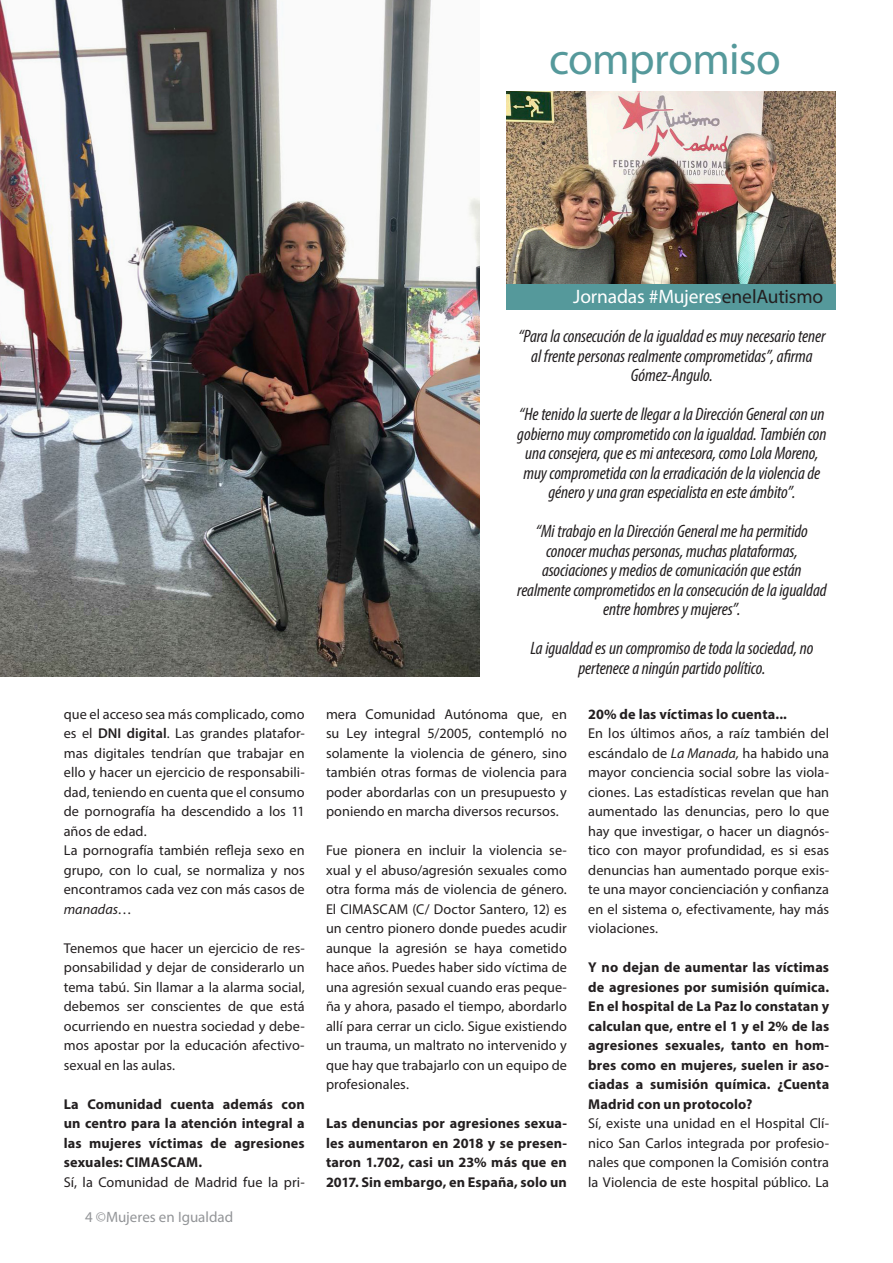
<style>
.page{position:relative;width:893px;height:1263px;background:#fff}
.page>*{position:absolute;margin:0;border:0;box-sizing:border-box;transform-origin:0 0}
.t1{font:45px "Myriad Pro";letter-spacing:-.015em;color:#55999b}
.t2{font:19.5px "Myriad Pro";letter-spacing:-.01em;color:#fff}
.Body_Text{font:italic condensed 18px/19.5px "Myriad Pro";letter-spacing:-.005em;color:#231f20;text-align:center}
.t3{font:15px "Myriad Pro";color:#939598}
.Body_Text-2{font:14.25px/19.5px "Myriad Pro";letter-spacing:.005em;color:#231f20;text-align:justify}
.Body_Text-3{font:700 14.25px/19.5px "Myriad Pro";letter-spacing:.01em;color:#231f20;text-align:justify}
.s1{font-weight:600}
.s2{font-style:italic}
.s3{color:#231f20}
</style>
<div class="page">
<img style="left:0;top:0;width:479px;height:677px">
<img style="left:506px;top:91px;width:330px;height:193px">
<div style="left:506px;top:284px;width:330px;height:26px;background:#55999b"></div>
<p class="t1" style="left:549px;top:31px;width:233px">compromiso</p>
<p class="Body_Text-2" style="left:64px;top:704px;width:242px">que el acceso sea más complicado, como es el <span class="s1">DNI digital</span>. Las grandes platafor&shy;mas digitales tendrían que trabajar en ello y hacer un ejercicio de responsabili&shy;dad, teniendo en cuenta que el consumo de pornografía ha descendido a los 11 años de edad.</p>
<p class="Body_Text-2" style="left:64px;top:840px;width:242px">La pornografía también refleja sexo en grupo, con lo cual, se normaliza y nos encontramos cada vez con más casos de <span class="s2">manadas</span>…</p>
<p class="Body_Text-2" style="left:64px;top:938px;width:242px">Tenemos que hacer un ejercicio de res&shy;ponsabilidad y dejar de considerarlo un tema tabú. Sin llamar a la alarma social, debemos ser conscientes de que está ocurriendo en nuestra sociedad y debe&shy;mos apostar por la educación afectivo&shy;sexual en las aulas.</p>
<p class="Body_Text-3" style="left:64px;top:1094px;width:242px">La Comunidad cuenta además con un centro para la atención integral a las mujeres víctimas de agresiones sexuales: CIMASCAM.</p>
<p class="Body_Text-2" style="left:64px;top:1172px;width:242px">Sí, la Comunidad de Madrid fue la pri-</p>
<p class="t3" style="left:85px;top:1208px;width:150px">4 ©Mujeres en Igualdad</p>
<p class="t2" style="left:573px;top:284px;width:252px">Jornadas #Mujeres<span class="s3">enelAutismo</span></p>
<p class="Body_Text" style="left:518px;top:326px;width:309px">“Para la consecución de la igualdad es muy necesario tener al frente personas realmente comprometidas”, afirma<br>Gómez-Angulo.</p>
<p class="Body_Text" style="left:517px;top:404px;width:311px">“He tenido la suerte de llegar a la Dirección General con un gobierno muy comprometido con la igualdad. También con una consejera, que es mi antecesora, como Lola Moreno, muy comprometida con la erradicación de la violencia de género y una gran especialista en este ámbito”.</p>
<p class="Body_Text" style="left:517px;top:521px;width:311px">“Mi trabajo en la Dirección General me ha permitido conocer muchas personas, muchas plataformas, asociaciones y medios de comunicación que están realmente comprometidos en la consecución de la igualdad entre hombres y mujeres”.</p>
<p class="Body_Text" style="left:530px;top:638px;width:284px">La igualdad es un compromiso de toda la sociedad, no pertenece a ningún partido político.</p>
<p class="Body_Text-2" style="left:326px;top:704px;width:242px">mera Comunidad Autónoma que, en su Ley integral 5/2005, contempló no solamente la violencia de género, sino también otras formas de violencia para poder abordarlas con un presupuesto y poniendo en marcha diversos recursos.</p>
<p class="Body_Text-2" style="left:326px;top:840px;width:242px">Fue pionera en incluir la violencia se&shy;xual y el abuso/agresión sexuales como otra forma más de violencia de género.<br>El CIMASCAM (C/ Doctor Santero, 12) es un centro pionero donde puedes acudir aunque la agresión se haya cometido hace años. Puedes haber sido víctima de una agresión sexual cuando eras peque&shy;ña y ahora, pasado el tiempo, abordarlo allí para cerrar un ciclo. Sigue existiendo un trauma, un maltrato no intervenido y que hay que trabajarlo con un equipo de profesionales.</p>
<p class="Body_Text-3" style="left:326px;top:1113px;width:242px">Las denuncias por agresiones sexua&shy;les aumentaron en 2018 y se presen&shy;taron 1.702, casi un 23% más que en 2017. Sin embargo, en España, solo un</p>
<p class="Body_Text-3" style="left:588px;top:704px;width:200px">20% de las víctimas lo cuenta...</p>
<p class="Body_Text-2" style="left:588px;top:723px;width:242px">En los últimos años, a raíz también del escándalo de <span class="s2">La Manada,</span> ha habido una mayor conciencia social sobre las viola&shy;ciones. Las estadísticas revelan que han aumentado las denuncias, pero lo que hay que investigar, o hacer un diagnós&shy;tico con mayor profundidad, es si esas denuncias han aumentado porque exis&shy;te una mayor concienciación y confianza en el sistema o, efectivamente, hay más violaciones.</p>
<p class="Body_Text-3" style="left:588px;top:957px;width:242px">Y no dejan de aumentar las víctimas de agresiones por sumisión química.<br>En el hospital de La Paz lo constatan y calculan que, entre el 1 y el 2% de las agresiones sexuales, tanto en hom&shy;bres como en mujeres, suelen ir aso&shy;ciadas a sumisión química. ¿Cuenta Madrid con un protocolo?</p>
<p class="Body_Text-2" style="left:588px;top:1113px;width:242px">Sí, existe una unidad en el Hospital Clí&shy;nico San Carlos integrada por profesio&shy;nales que componen la Comisión contra la Violencia de este hospital público. La</p>
</div>
